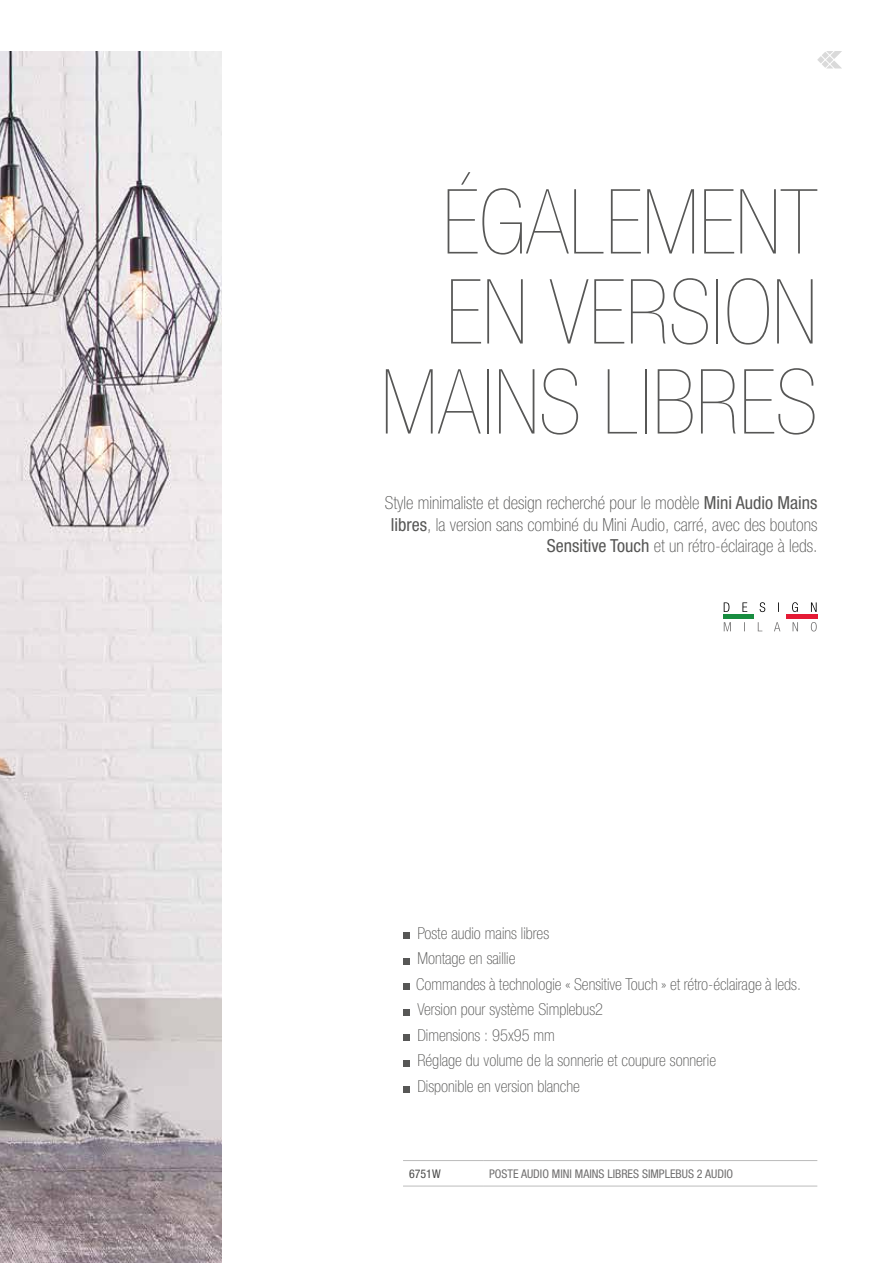
<style>
.page{position:relative;width:893px;height:1263px;background:#fff}
.page>*{position:absolute;margin:0;border:0;box-sizing:border-box;transform-origin:0 0}
.t1{font:200 condensed 90px/90px "Helvetica Neue LTW1 G";color:#575756;text-align:right}
.t2{font:100 condensed 18px/21.6px "Helvetica Neue LTW1 G";color:#575756;text-align:right}
.t3{font:100 condensed 16.5px/25.5px "Helvetica Neue LTW1 G";color:#575756}
.t4{font:condensed 12px "Helvetica Neue LTW1 G";color:#706f6f}
.t5{font:condensed 12px "Helvetica Neue LTW1 G";color:#4a4a49}
.s1{font-weight:400}
</style>
<div class="page">
<img style="left:0;top:51px;width:221px;height:1212px">
<svg style="left:817px;top:56px;width:7px;height:7px"></svg>
<div style="left:822px;top:60px;width:7px;height:8px;background:#dadada;border-radius:3px"></div>
<div style="left:822px;top:52px;width:7px;height:7px;background:#dadada;border-radius:3px"></div>
<svg style="left:826px;top:51px;width:16px;height:18px"></svg>
<div style="left:403px;top:932px;width:6px;height:7px;background:#575756"></div>
<svg style="left:403px;top:958px;width:6px;height:6px"></svg>
<div style="left:403px;top:983px;width:6px;height:7px;background:#575756"></div>
<svg style="left:403px;top:1009px;width:6px;height:6px"></svg>
<div style="left:403px;top:1034px;width:6px;height:7px;background:#575756"></div>
<svg style="left:403px;top:1060px;width:6px;height:6px"></svg>
<svg style="left:403px;top:1086px;width:6px;height:6px"></svg>
<hr style="left:403px;top:1160px;width:80px;height:1px;background:#bcbcbc">
<hr style="left:483px;top:1160px;width:334px;height:1px;background:#bcbcbc">
<hr style="left:403px;top:1186px;width:80px;height:1px;background:#bcbcbc">
<hr style="left:483px;top:1186px;width:334px;height:1px;background:#bcbcbc">
<hr style="left:723px;top:615px;width:31px;height:4px;background:#188d40">
<hr style="left:786px;top:615px;width:31px;height:4px;background:#e51a35">
<svg style="left:724px;top:602px;width:93px;height:10px"></svg>
<svg style="left:724px;top:622px;width:93px;height:9px"></svg>
<h1 class="t1" style="left:381px;top:177px;width:438px">ÉGALEMENT<br>EN VERSION<br>MAINS LIBRES</h1>
<p class="t2" style="left:385px;top:492px;width:434px">Style minimaliste et design recherché pour le modèle <span class="s1">Mini Audio Mains libres</span>, la version sans combiné du Mini Audio, carré, avec des boutons<br><span class="s1">Sensitive Touch</span> et un rétro-éclairage à leds.</p>
<p class="t3" style="left:416px;top:920px;width:386px">Poste audio mains libres<br>Montage en saillie<br>Commandes à technologie « Sensitive Touch » et rétro-éclairage à leds.<br>Version pour système Simplebus2<br>Dimensions : 95x95 mm<br>Réglage du volume de la sonnerie et coupure sonnerie<br>Disponible en version blanche</p>
<p class="t5" style="left:409px;top:1166px;width:33px">6751W</p>
<p class="t4" style="left:489px;top:1166px;width:246px">POSTE AUDIO MINI MAINS LIBRES SIMPLEBUS 2 AUDIO</p>
</div>
